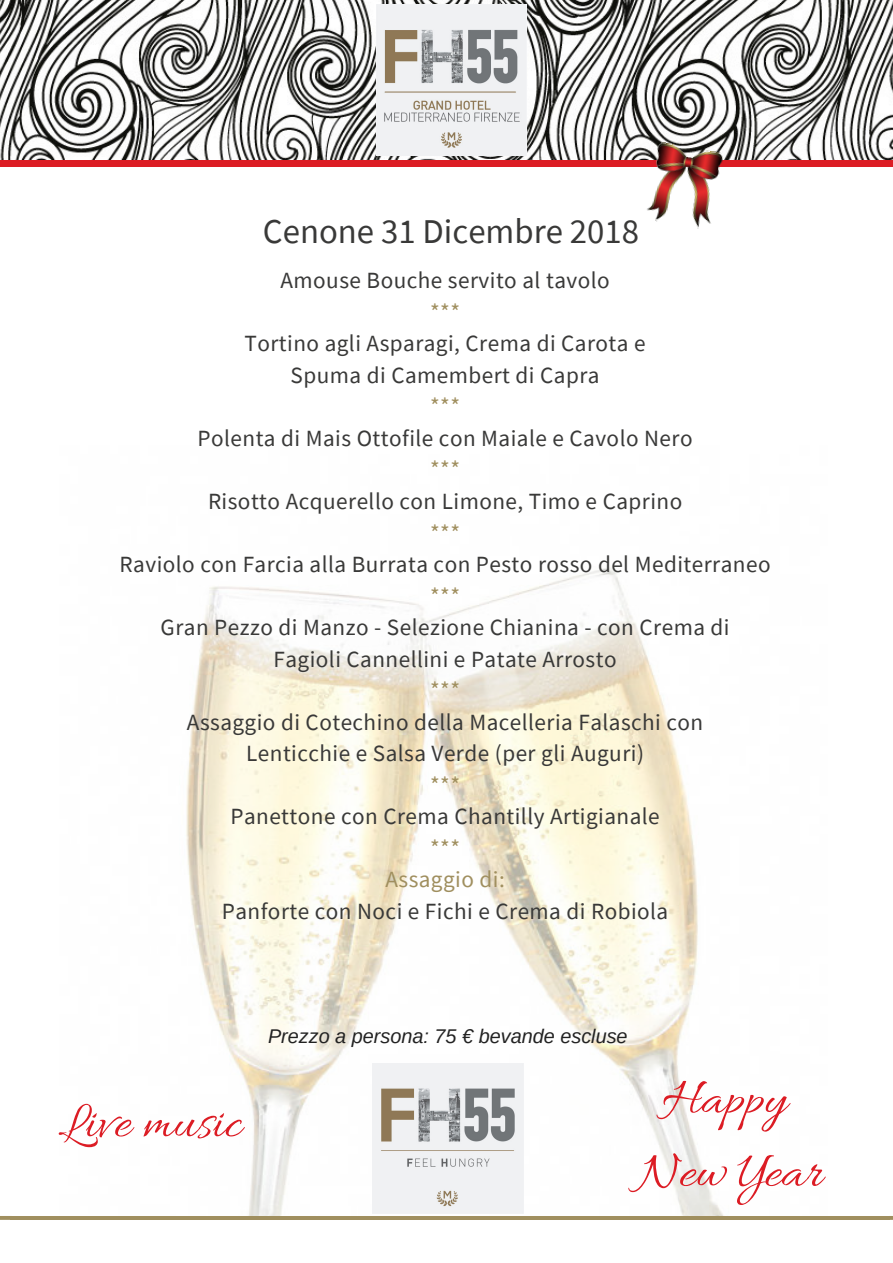
<style>
.page{position:relative;width:893px;height:1263px;background:#fff}
.page>*{position:absolute;margin:0;border:0;box-sizing:border-box;transform-origin:0 0}
.t1{font:52.95px/73.2px "Allura";color:#dc1c24;text-align:center}
.t2{font:34.8px "Source Sans Pro";color:#393938}
.t3{font:23.25px/31.5px "Source Sans Pro";letter-spacing:.02em;color:#393938;text-align:center}
.t4{font:23.25px/31.5px "Source Sans Pro";letter-spacing:.02em;color:#a08f5f;text-align:center}
.t5{font:italic 19.8px "Arimo";color:#222}
</style>
<div class="page">
<div style="left:0;top:159px;width:893px;height:8px;background:#dc1c24"></div>
<img style="left:186px;top:568px;width:538px;height:648px">
<hr style="left:11px;top:1216px;width:879px;height:4px;background:#a08f5f">
<svg style="left:890px;top:1216px;width:3px;height:4px"></svg>
<svg style="left:0;top:1216px;width:11px;height:4px"></svg>
<img style="left:0;top:0;width:893px;height:159px">
<img style="left:641px;top:142px;width:87px;height:87px">
<img style="left:376px;top:5px;width:151px;height:150px">
<img style="left:373px;top:1063px;width:151px;height:151px">
<h2 class="t2" style="left:263px;top:209px;width:378px">Cenone 31 Dicembre 2018</h2>
<p class="t3" style="left:281px;top:264px;width:331px">Amouse Bouche servito al tavolo</p>
<p class="t4" style="left:430px;top:296px;width:31px">***</p>
<p class="t3" style="left:245px;top:327px;width:403px">Tortino agli Asparagi, Crema di Carota e<br>Spuma di Camembert di Capra</p>
<p class="t4" style="left:430px;top:390px;width:31px">***</p>
<p class="t3" style="left:198px;top:422px;width:496px">Polenta di Mais Ottofile con Maiale e Cavolo Nero</p>
<p class="t4" style="left:430px;top:453px;width:31px">***</p>
<p class="t3" style="left:208px;top:485px;width:476px">Risotto Acquerello con Limone, Timo e Caprino</p>
<p class="t4" style="left:430px;top:516px;width:31px">***</p>
<p class="t3" style="left:120px;top:548px;width:652px">Raviolo con Farcia alla Burrata con Pesto rosso del Mediterraneo</p>
<p class="t4" style="left:430px;top:579px;width:31px">***</p>
<p class="t3" style="left:161px;top:611px;width:570px">Gran Pezzo di Manzo - Selezione Chianina - con Crema di<br>Fagioli Cannellini e Patate Arrosto</p>
<p class="t4" style="left:430px;top:674px;width:31px">***</p>
<p class="t3" style="left:187px;top:706px;width:518px">Assaggio di Cotechino della Macelleria Falaschi con<br>Lenticchie e Salsa Verde (per gli Auguri)</p>
<p class="t4" style="left:430px;top:769px;width:31px">***</p>
<p class="t3" style="left:230px;top:800px;width:431px">Panettone con Crema Chantilly Artigianale</p>
<p class="t4" style="left:385px;top:832px;width:121px">***<br>Assaggio di:</p>
<p class="t3" style="left:222px;top:895px;width:448px">Panforte con Noci e Fichi e Crema di Robiola</p>
<h1 class="t1" style="left:58px;top:1089px;width:185px">Live music</h1>
<p class="t5" style="left:268px;top:1025px;width:361px">Prezzo a persona: 75 € bevande escluse</p>
<h1 class="t1" style="left:637px;top:1065px;width:186px">Happy<br>New Year</h1>
</div>
